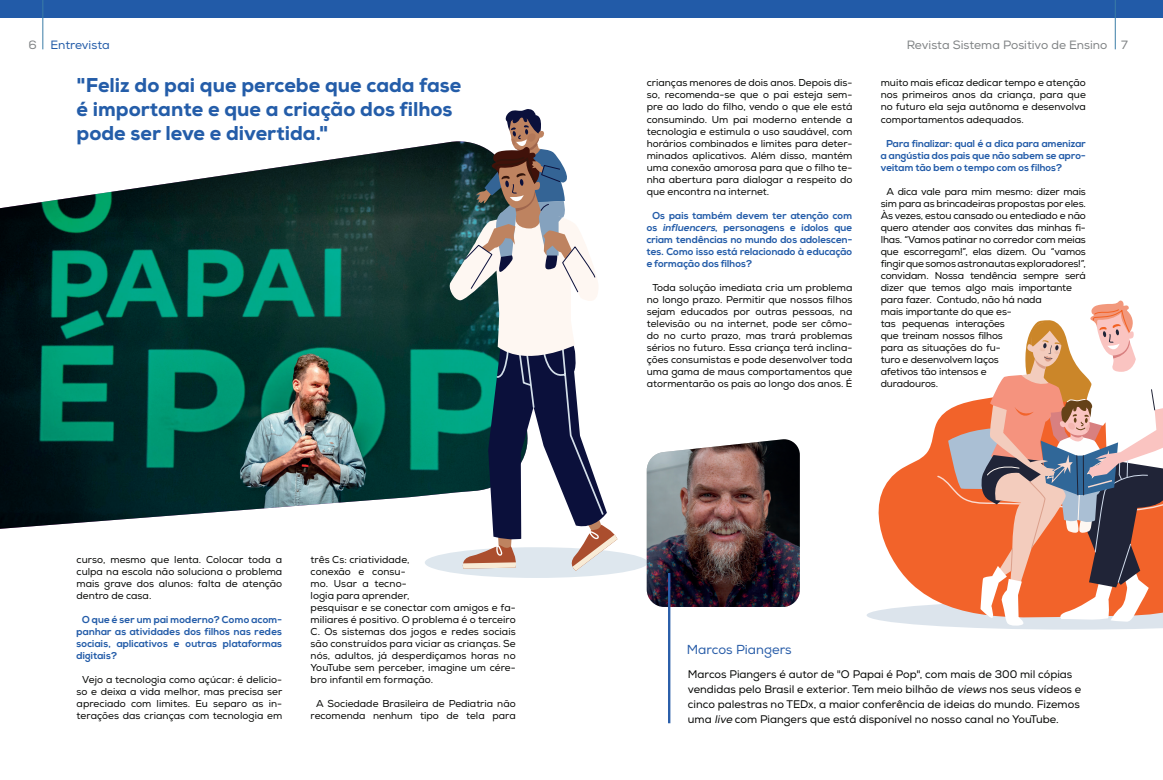
<style>
.page{position:relative;width:1163px;height:780px;background:#fff}
.page>*{position:absolute;margin:0;border:0;box-sizing:border-box;transform-origin:0 0}
.Texto{font:800 20px/24px "Nexa";color:#245da9}
.t1{font:13px "Nexa";color:#2a5ea9}
.t2{font:12px "Nexa";color:#808385}
.Editoria{font:12px "Nexa";color:#225ba8}
.Texto-2{font:11px/15px "Nexa";color:#040503}
.Texto-3{font:10px/12px "Nexa";color:#040503;text-align:justify}
.Texto-4{font:700 10px/12px "Nexa";color:#225ba8;text-align:justify}
.s1{font-style:italic}
</style>
<div class="page">
<svg style="left:866px;top:300px;width:296px;height:329px"></svg>
<div style="left:0;top:0;width:1162px;height:17px;background:#225ba8"></div>
<hr style="left:42px;top:0;width:1px;height:49px;background:#3b7da6">
<hr style="left:1114px;top:0;width:1px;height:49px;background:#3b7da6">
<img style="left:0;top:142px;width:447px;height:386px">
<div style="left:424px;top:547px;width:223px;height:31px;background:#dee7ee;border-radius:50%"></div>
<svg style="left:447px;top:17px;width:170px;height:553px"></svg>
<img style="left:646px;top:439px;width:153px;height:168px">
<hr style="left:668px;top:573px;width:2px;height:150px;background:#2a5ea9">
<p class="t2" style="left:29px;top:38px;width:10px">6</p>
<p class="Editoria" style="left:50px;top:38px;width:61px">Entrevista</p>
<p class="t2" style="left:906px;top:38px;width:202px">Revista Sistema Positivo de Ensino</p>
<p class="t2" style="left:1120px;top:38px;width:8px">7</p>
<p class="Texto" style="left:77px;top:73px;width:386px">"Feliz do pai que percebe que cada fase é importante e que a criação dos filhos pode ser leve e divertida."</p>
<p class="Texto-3" style="left:880px;top:77px;width:207px">muito mais eficaz dedicar tempo e atenção nos primeiros anos da criança, para que no futuro ela seja autônoma e desenvolva comportamentos adequados.</p>
<p class="Texto-3" style="left:646px;top:77px;width:207px">crianças menores de dois anos. Depois dis&shy;so, recomenda-se que o pai esteja sem&shy;pre ao lado do filho, vendo o que ele está consumindo. Um pai moderno entende a tecnologia e estimula o uso saudável, com horários combinados e limites para deter&shy;minados aplicativos. Além disso, mantém uma conexão amorosa para que o filho te&shy;nha abertura para dialogar a respeito do que encontra na internet.</p>
<p class="Texto-4" style="left:646px;top:209px;width:207px;text-indent:6px">Os pais também devem ter atenção com os <span class="s1">influencers</span>, personagens e ídolos que criam tendências no mundo dos adolescen&shy;tes. Como isso está relacionado à educação e formação dos filhos?</p>
<p class="Texto-3" style="left:646px;top:281px;width:207px;text-align:center">Toda solução imediata cria um problema no longo prazo. Permitir que nossos filhos sejam educados por outras pessoas, na televisão ou na internet, pode ser cômo&shy;do no curto prazo, mas trará problemas sérios no futuro. Essa criança terá inclina&shy;ções consumistas e pode desenvolver toda uma gama de maus comportamentos que atormentarão os pais ao longo dos anos. É</p>
<p class="Texto-4" style="left:880px;top:137px;width:206px;text-indent:6px">Para finalizar: qual é a dica para amenizar a angústia dos pais que não sabem se apro&shy;veitam tão bem o tempo com os filhos?</p>
<p class="Texto-3" style="left:880px;top:185px;width:207px;text-align:left;text-indent:6px">A dica vale para mim mesmo: dizer mais sim para as brincadeiras propostas por eles.<br>Às vezes, estou cansado ou entediado e não quero atender aos convites das minhas fi&shy;lhas. “Vamos patinar no corredor com meias que escorregam!”, elas dizem. Ou “vamos fingir que somos astronautas exploradores!”, convidam. Nossa tendência sempre será dizer que temos algo mais importante para fazer. Contudo, não há nada<br>mais importante do que es-<br>tas pequenas interações<br>que treinam nossos filhos<br>para as situações do fu-<br>turo e desenvolvem laços<br>afetivos tão intensos e<br>duradouros.</p>
<p class="Texto-3" style="left:77px;top:554px;width:207px">curso, mesmo que lenta. Colocar toda a culpa na escola não soluciona o problema mais grave dos alunos: falta de atenção dentro de casa.</p>
<p class="Texto-4" style="left:77px;top:614px;width:207px;text-indent:6px">O que é ser um pai moderno? Como acom&shy;panhar as atividades dos filhos nas redes sociais, aplicativos e outras plataformas digitais?</p>
<p class="Texto-3" style="left:77px;top:674px;width:207px;text-align:center">Vejo a tecnologia como açúcar: é delicio&shy;so e deixa a vida melhor, mas precisa ser apreciado com limites. Eu separo as in&shy;terações das crianças com tecnologia em</p>
<p class="Texto-3" style="left:310px;top:554px;width:207px;text-align:left">três Cs: criatividade,<br>conexão e consu-<br>mo. Usar a tecno-<br>logia para aprender,<br>pesquisar e se conectar com amigos e fa&shy;miliares é positivo. O problema é o terceiro<br>C. Os sistemas dos jogos e redes sociais são construídos para viciar as crianças. Se nós, adultos, já desperdiçamos horas no<br>YouTube sem perceber, imagine um cére&shy;bro infantil em formação.</p>
<p class="Texto-3" style="left:310px;top:698px;width:207px;text-align:center">A Sociedade Brasileira de Pediatria não recomenda nenhum tipo de tela para</p>
<p class="t1" style="left:686px;top:641px;width:106px">Marcos Piangers</p>
<p class="Texto-2" style="left:687px;top:667px;width:395px">Marcos Piangers é autor de "O Papai é Pop", com mais de 300 mil cópias vendidas pelo Brasil e exterior. Tem meio bilhão de <span class="s1">views</span> nos seus vídeos e cinco palestras no TEDx, a maior conferência de ideias do mundo. Fizemos uma <span class="s1">live</span> com Piangers que está disponível no nosso canal no YouTube.</p>
</div>
